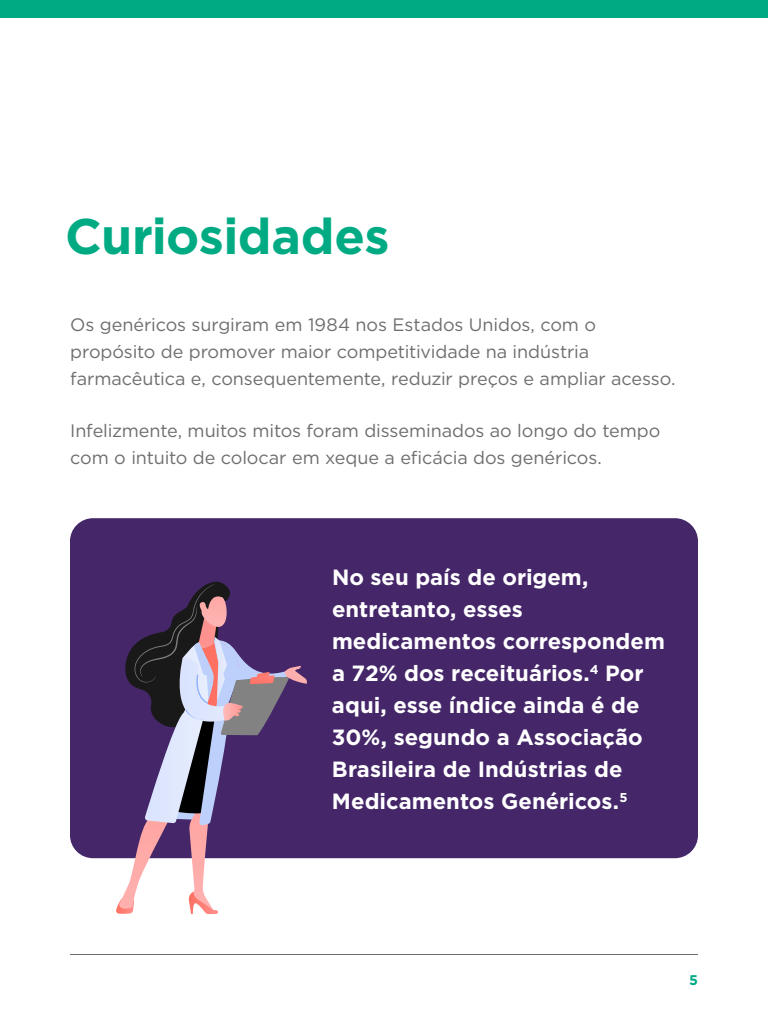
<style>
.page{position:relative;width:768px;height:1024px;background:#fff}
.page>*{position:absolute;margin:0;border:0;box-sizing:border-box;transform-origin:0 0}
.t1{font:700 50px "Gotham";letter-spacing:-.01em;color:#00ab84}
.t2{font:700 22px/32px "Gotham";color:#fff}
.t3{font:18px/27px "Gotham";letter-spacing:-.005em;color:#6e6e6e}
.t4{font:700 14px "Gotham";color:#00ab84}
</style>
<div class="page">
<hr style="left:70px;top:954px;width:628px;height:1px;background:#6e6e6e">
<div style="left:0;top:0;width:768px;height:18px;background:#00ab84"></div>
<div style="left:70px;top:518px;width:628px;height:340px;background:#452769;border-radius:23px"></div>
<svg style="left:116px;top:581px;width:191px;height:333px"></svg>
<h1 class="t1" style="left:65px;top:203px;width:326px">Curiosidades</h1>
<p class="t3" style="left:70px;top:311px;width:607px">Os genéricos surgiram em 1984 nos Estados Unidos, com o propósito de promover maior competitividade na indústria farmacêutica e, consequentemente, reduzir preços e ampliar acesso.</p>
<p class="t3" style="left:70px;top:417px;width:592px">Infelizmente, muitos mitos foram disseminados ao longo do tempo com o intuito de colocar em xeque a eficácia dos genéricos.</p>
<p class="t2" style="left:332px;top:561px;width:334px">No seu país de origem, entretanto, esses medicamentos correspondem a 72% dos receituários.<sup>4</sup> Por aqui, esse índice ainda é de<br>30%, segundo a Associação<br>Brasileira de Indústrias de<br>Medicamentos Genéricos.<sup>5</sup></p>
<p class="t4" style="left:689px;top:970px;width:10px">5</p>
</div>
